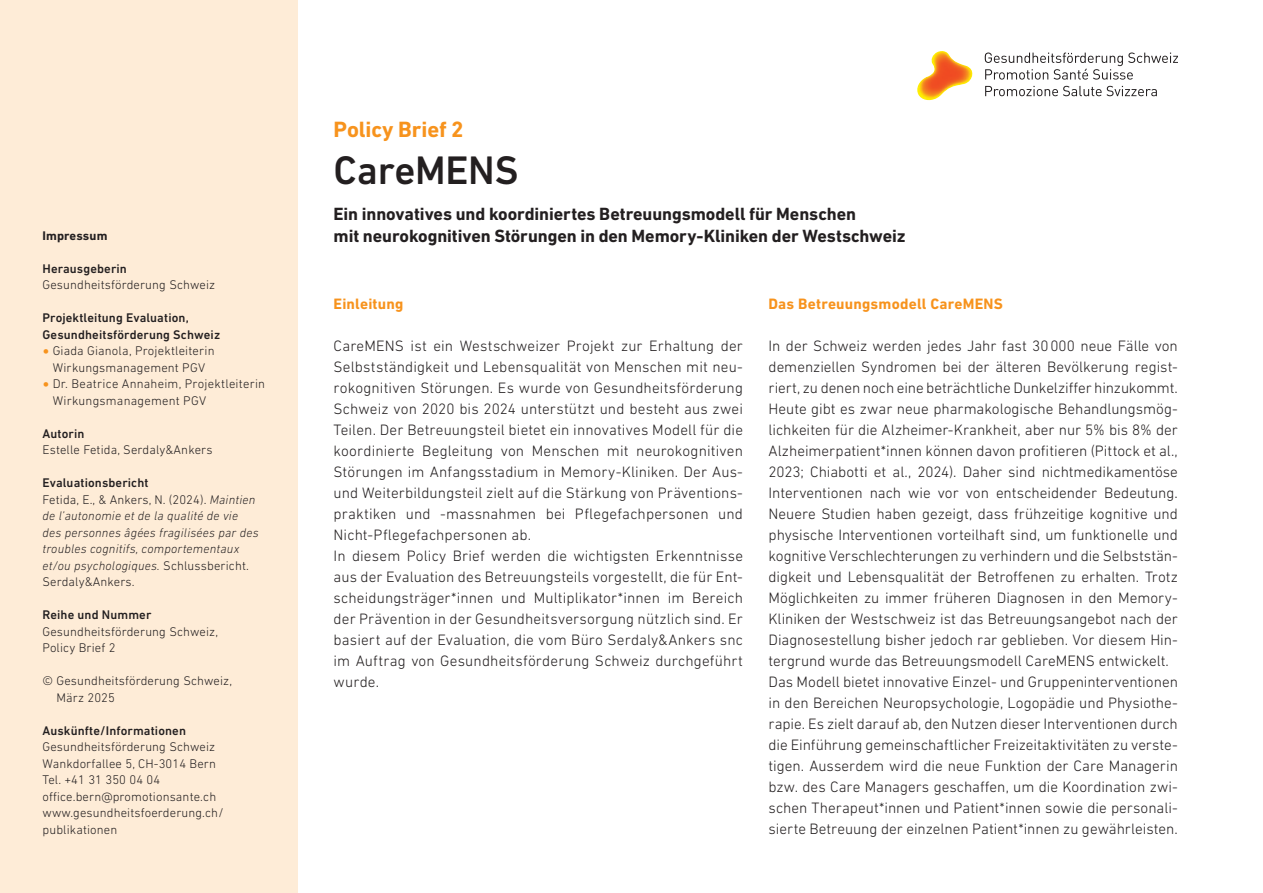
<style>
.page{position:relative;width:1263px;height:893px;background:#fff}
.page>*{position:absolute;margin:0;border:0;box-sizing:border-box;transform-origin:0 0}
.t1{font:500 40.5px "DIN Next LT Pro";letter-spacing:-.005em;color:#231f20}
.t2{font:700 22.5px "DIN Next LT Pro";letter-spacing:-.005em;color:#f7931d}
.t3{font:700 18px "DIN Next LT Pro";letter-spacing:-.005em;color:#231f20}
.t4{font:300 15.3px/21px "DIN Next LT Pro";letter-spacing:.005em;color:#231f20}
.t5{font:700 15.3px "DIN Next LT Pro";letter-spacing:.015em;color:#f7931d}
.t6{font:300 12.75px/16.5px "DIN Next LT Pro";letter-spacing:.01em;color:#231f20}
.t7{font:italic 300 12.75px/16.5px "DIN Next LT Pro";letter-spacing:.015em;color:#231f20}
.t8{font:500 12.75px/16.5px "DIN Next LT Pro";letter-spacing:.01em;color:#231f20}
.t9{font:700 12.75px "DIN Next LT Pro";letter-spacing:.01em;color:#231f20}
.s1{font-weight:700;font-size:15px;color:#f7931d}
.s2{font-weight:500;font-style:normal}
.s3{font-style:normal}
</style>
<div class="page">
<div style="left:0;top:0;width:298px;height:893px;background:#feecd7"></div>
<img style="left:917px;top:51px;width:56px;height:50px">
<svg style="left:985px;top:53px;width:193px;height:27px"></svg>
<svg style="left:985px;top:86px;width:172px;height:10px"></svg>
<h2 class="t2" style="left:334px;top:116px;width:132px">Policy Brief 2</h2>
<h1 class="t1" style="left:334px;top:147px;width:186px">CareMENS</h1>
<p class="t3" style="left:334px;top:203px;width:524px">Ein innovatives und koordiniertes Betreuungsmodell für Menschen</p>
<p class="t9" style="left:43px;top:228px;width:66px">Impressum</p>
<p class="t3" style="left:334px;top:226px;width:573px">mit neurokognitiven Störungen in den Memory-Kliniken der Westschweiz</p>
<p class="t8" style="left:43px;top:260px;width:86px">Herausgeberin</p>
<p class="t6" style="left:43px;top:277px;width:174px">Gesundheitsförderung Schweiz</p>
<p class="t8" style="left:43px;top:310px;width:179px">Projektleitung Evaluation,<br>Gesundheitsförderung Schweiz</p>
<p class="t6" style="left:43px;top:343px;width:174px;text-align:center"><span class="s1">•</span> Giada Gianola, Projektleiterin<br>Wirkungsmanagement PGV</p>
<p class="t6" style="left:53px;top:376px;width:214px;text-indent:-10px"><span class="s1">•</span> Dr. Beatrice Annaheim, Projektleiterin<br>Wirkungsmanagement PGV</p>
<p class="t8" style="left:43px;top:425px;width:43px">Autorin</p>
<p class="t6" style="left:43px;top:442px;width:171px">Estelle Fetida, Serdaly&amp;Ankers</p>
<p class="t7" style="left:43px;top:475px;width:218px"><span class="s2">Evaluationsbericht<br></span><span class="s3">Fetida, E., &amp; Ankers, N. (2024).</span> Maintien de l’autonomie et de la qualité de vie des personnes âgées fragilisées par des troubles cognitifs, comportementaux et/ou psychologiques. <span class="s3">Schlussbericht.<br>Serdaly&amp;Ankers.</span></p>
<p class="t8" style="left:43px;top:607px;width:110px">Reihe und Nummer</p>
<p class="t6" style="left:43px;top:623px;width:177px">Gesundheitsförderung Schweiz,<br>Policy Brief 2</p>
<p class="t6" style="left:56px;top:673px;width:177px;text-indent:-14px">© Gesundheitsförderung Schweiz,<br>März 2025</p>
<p class="t8" style="left:43px;top:722px;width:145px">Auskünfte/Informationen</p>
<p class="t6" style="left:43px;top:739px;width:182px">Gesundheitsförderung Schweiz<br>Wankdorfallee 5, CH-3014 Bern<br>Tel. +41 31 350 04 04 office.bern@promotionsante.ch www.gesundheitsfoerderung.ch/ publikationen</p>
<p class="t5" style="left:768px;top:295px;width:236px">Das Betreuungsmodell CareMENS</p>
<p class="t4" style="left:768px;top:335px;width:411px">In der Schweiz werden jedes Jahr fast 30000 neue Fälle von demenziellen Syndromen bei der älteren Bevölkerung regist&shy;riert, zu denen noch eine beträchtliche Dunkelziffer hinzukommt.<br>Heute gibt es zwar neue pharmakologische Behandlungsmög&shy;lichkeiten für die Alzheimer-Krankheit, aber nur 5% bis 8% der Alzheimerpatient*innen können davon profitieren (Pittock et al., 2023; Chiabotti et al., 2024). Daher sind nichtmedikamentöse Interventionen nach wie vor von entscheidender Bedeutung.<br>Neuere Studien haben gezeigt, dass frühzeitige kognitive und physische Interventionen vorteilhaft sind, um funktionelle und kognitive Verschlechterungen zu verhindern und die Selbststän&shy;digkeit und Lebensqualität der Betroffenen zu erhalten. Trotz Möglichkeiten zu immer früheren Diagnosen in den Memory-Kliniken der Westschweiz ist das Betreuungsangebot nach der Diagnosestellung bisher jedoch rar geblieben. Vor diesem Hin&shy;tergrund wurde das Betreuungsmodell CareMENS entwickelt.<br>Das Modell bietet innovative Einzel- und Gruppeninterventionen in den Bereichen Neuropsychologie, Logopädie und Physiothe&shy;rapie. Es zielt darauf ab, den Nutzen dieser Interventionen durch die Einführung gemeinschaftlicher Freizeitaktivitäten zu verste&shy;tigen. Ausserdem wird die neue Funktion der Care Managerin bzw. des Care Managers geschaffen, um die Koordination zwi&shy;schen Therapeut*innen und Patient*innen sowie die personali&shy;sierte Betreuung der einzelnen Patient*innen zu gewährleisten.</p>
<p class="t5" style="left:334px;top:295px;width:71px">Einleitung</p>
<p class="t4" style="left:334px;top:335px;width:411px">CareMENS ist ein Westschweizer Projekt zur Erhaltung der Selbstständigkeit und Lebensqualität von Menschen mit neu&shy;rokognitiven Störungen. Es wurde von Gesundheitsförderung Schweiz von 2020 bis 2024 unterstützt und besteht aus zwei Teilen. Der Betreuungsteil bietet ein innovatives Modell für die koordinierte Begleitung von Menschen mit neurokognitiven Störungen im Anfangsstadium in Memory-Kliniken. Der Aus&shy;und Weiterbildungsteil zielt auf die Stärkung von Präventions&shy;praktiken und -massnahmen bei Pflegefachpersonen und Nicht-Pflegefachpersonen ab.<br>In diesem Policy Brief werden die wichtigsten Erkenntnisse aus der Evaluation des Betreuungsteils vorgestellt, die für Ent&shy;scheidungsträger*innen und Multiplikator*innen im Bereich der Prävention in der Gesundheitsversorgung nützlich sind. Er basiert auf der Evaluation, die vom Büro Serdaly&amp;Ankers snc im Auftrag von Gesundheitsförderung Schweiz durchgeführt wurde.</p>
</div>
